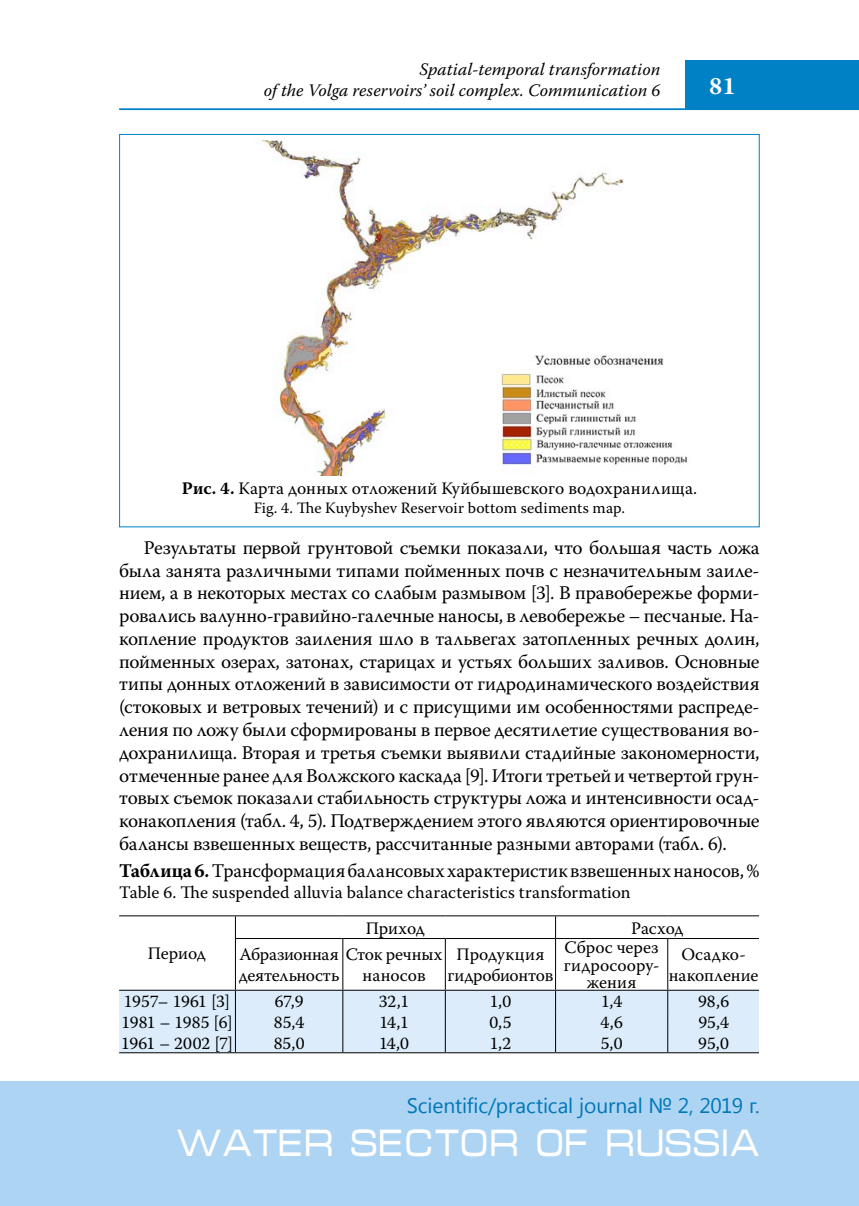
<style>
.page{position:relative;width:859px;height:1206px;background:#fff}
.page>*{position:absolute;margin:0;border:0;box-sizing:border-box;transform-origin:0 0}
.t1{font:38.5px "Micra C";color:#fff;scale:.83 1}
.t2{font:700 24.5px "Warnock Pro";color:#fff}
.t3{font:21px "Segoe UI";letter-spacing:-.005em;color:#0077b6}
.t4{font:19.25px/22.8px "Warnock Pro";letter-spacing:-.01em;color:#000;text-align:justify}
.t5{font:17.5px/21px "Warnock Pro";color:#000;text-align:center}
.t6{font:italic 17.5px/21px "Warnock Pro";color:#000;text-align:right}
.t7{font:15.75px "Warnock Pro";letter-spacing:.005em;color:#000}
.s1{font-weight:700}
</style>
<div class="page">
<hr style="left:119px;top:108px;width:739px;height:2px;background:#0080c5">
<div style="left:685px;top:60px;width:173px;height:50px;background:#0080c5"></div>
<div style="left:0;top:1081px;width:858px;height:124px;background:#add4f3"></div>
<img style="left:262px;top:141px;width:362px;height:334px">
<img style="left:484px;top:330px;width:204px;height:145px">
<hr style="left:119px;top:915px;width:116px;height:1px;background:#000">
<hr style="left:235px;top:915px;width:108px;height:1px;background:#000">
<svg style="left:235px;top:916px;width:1px;height:22px"></svg>
<hr style="left:343px;top:915px;width:102px;height:1px;background:#000">
<hr style="left:445px;top:915px;width:110px;height:1px;background:#000">
<hr style="left:555px;top:915px;width:112px;height:1px;background:#000">
<svg style="left:555px;top:916px;width:1px;height:22px"></svg>
<hr style="left:667px;top:915px;width:91px;height:1px;background:#000">
<hr style="left:235px;top:938px;width:108px;height:1px;background:#000">
<hr style="left:235px;top:939px;width:1px;height:50px;background:#000">
<hr style="left:343px;top:938px;width:102px;height:1px;background:#000">
<hr style="left:342px;top:939px;width:1px;height:50px;background:#000">
<hr style="left:445px;top:938px;width:110px;height:1px;background:#000">
<hr style="left:444px;top:939px;width:1px;height:50px;background:#000">
<hr style="left:555px;top:938px;width:112px;height:1px;background:#000">
<hr style="left:555px;top:939px;width:1px;height:50px;background:#000">
<hr style="left:667px;top:938px;width:91px;height:1px;background:#000">
<hr style="left:667px;top:939px;width:1px;height:50px;background:#000">
<hr style="left:119px;top:989px;width:116px;height:1px;background:#000">
<hr style="left:235px;top:989px;width:108px;height:1px;background:#000">
<hr style="left:343px;top:989px;width:102px;height:1px;background:#000">
<hr style="left:445px;top:989px;width:110px;height:1px;background:#000">
<hr style="left:555px;top:989px;width:112px;height:1px;background:#000">
<hr style="left:667px;top:989px;width:91px;height:1px;background:#000">
<div style="left:119px;top:990px;width:639px;height:62px;background:#dcecfa"></div>
<hr style="left:119px;top:1052px;width:116px;height:1px;background:#000">
<hr style="left:235px;top:1052px;width:108px;height:1px;background:#000">
<hr style="left:343px;top:1052px;width:102px;height:1px;background:#000">
<hr style="left:445px;top:1052px;width:110px;height:1px;background:#000">
<hr style="left:555px;top:1052px;width:112px;height:1px;background:#000">
<hr style="left:667px;top:1052px;width:91px;height:1px;background:#000">
<p class="t6" style="left:264px;top:59px;width:398px">Spatial-temporal transformation<br>of the Volga reservoirs’ soil complex. Communication 6</p>
<p class="t2" style="left:708px;top:71px;width:28px">81</p>
<p class="t5" style="left:182px;top:477px;width:517px"><span class="s1">Рис. 4.</span> Карта донных отложений Куйбышевского водохранилища.</p>
<p class="t7" style="left:253px;top:498px;width:373px">Fig. 4. The Kuybyshev Reservoir bottom sediments map.</p>
<p class="t4" style="left:119px;top:536px;width:641px;text-indent:25px">Результаты первой грунтовой съемки показали, что большая часть ложа была занята различными типами пойменных почв с незначительным заиле&shy;нием, а в некоторых местах со слабым размывом [3]. В правобережье форми&shy;ровались валунно-гравийно-галечные наносы, в левобережье – песчаные. На&shy;копление продуктов заиления шло в тальвегах затопленных речных долин, пойменных озерах, затонах, старицах и устьях больших заливов. Основные типы донных отложений в зависимости от гидродинамического воздействия (стоковых и ветровых течений) и с присущими им особенностями распреде&shy;ления по ложу были сформированы в первое десятилетие существования во&shy;дохранилища. Вторая и третья съемки выявили стадийные закономерности, отмеченные ранее для Волжского каскада [9]. Итоги третьей и четвертой грун&shy;товых съемок показали стабильность структуры ложа и интенсивности осад&shy;конакопления (табл. 4, 5). Подтверждением этого являются ориентировочные балансы взвешенных веществ, рассчитанные разными авторами (табл. 6).</p>
<p class="t4" style="left:119px;top:859px;width:641px"><span class="s1">Таблица 6.</span> Трансформация балансовых характеристик взвешенных наносов, %</p>
<p class="t5" style="left:119px;top:882px;width:512px">Table 6. The suspended alluvia balance characteristics transformation</p>
<p class="t5" style="left:148px;top:942px;width:60px">Период</p>
<p class="t5" style="left:365px;top:917px;width:61px">Приход</p>
<p class="t5" style="left:631px;top:917px;width:54px">Расход</p>
<p class="t5" style="left:239px;top:943px;width:205px;text-align:left">Абразионная Сток речных деятельность</p>
<p class="t5" style="left:447px;top:943px;width:107px">Продукция гидробионтов</p>
<p class="t5" style="left:563px;top:938px;width:97px;line-height:17.5px">Сброс через гидросоору&shy;жения</p>
<p class="t5" style="left:668px;top:943px;width:91px">Осадко&shy;накопление</p>
<p class="t5" style="left:362px;top:964px;width:65px">наносов</p>
<p class="t5" style="left:124px;top:990px;width:108px">1957– 1961 [3]</p>
<p class="t5" style="left:275px;top:990px;width:30px">67,9</p>
<p class="t5" style="left:379px;top:990px;width:32px">32,1</p>
<p class="t5" style="left:489px;top:990px;width:23px">1,0</p>
<p class="t5" style="left:601px;top:990px;width:23px">1,4</p>
<p class="t5" style="left:697px;top:990px;width:32px">98,6</p>
<p class="t5" style="left:121px;top:1011px;width:113px">1981 – 1985 [6]</p>
<p class="t5" style="left:274px;top:1011px;width:32px">85,4</p>
<p class="t5" style="left:379px;top:1011px;width:31px">14,1</p>
<p class="t5" style="left:489px;top:1011px;width:24px">0,5</p>
<p class="t5" style="left:600px;top:1011px;width:24px">4,6</p>
<p class="t5" style="left:698px;top:1011px;width:32px">95,4</p>
<p class="t5" style="left:121px;top:1032px;width:113px">1961 – 2002 [7]</p>
<p class="t5" style="left:274px;top:1032px;width:32px">85,0</p>
<p class="t5" style="left:379px;top:1032px;width:32px">14,0</p>
<p class="t5" style="left:489px;top:1032px;width:23px">1,2</p>
<p class="t5" style="left:600px;top:1032px;width:23px">5,0</p>
<p class="t5" style="left:698px;top:1032px;width:32px">95,0</p>
<p class="t3" style="left:406px;top:1090px;width:354px">scientific/practical journal № 2, 2019 г.</p>
<h1 class="t1" style="left:175px;top:1126px;width:705px">WATER SECTOR OF RUSSIA</h1>
</div>
